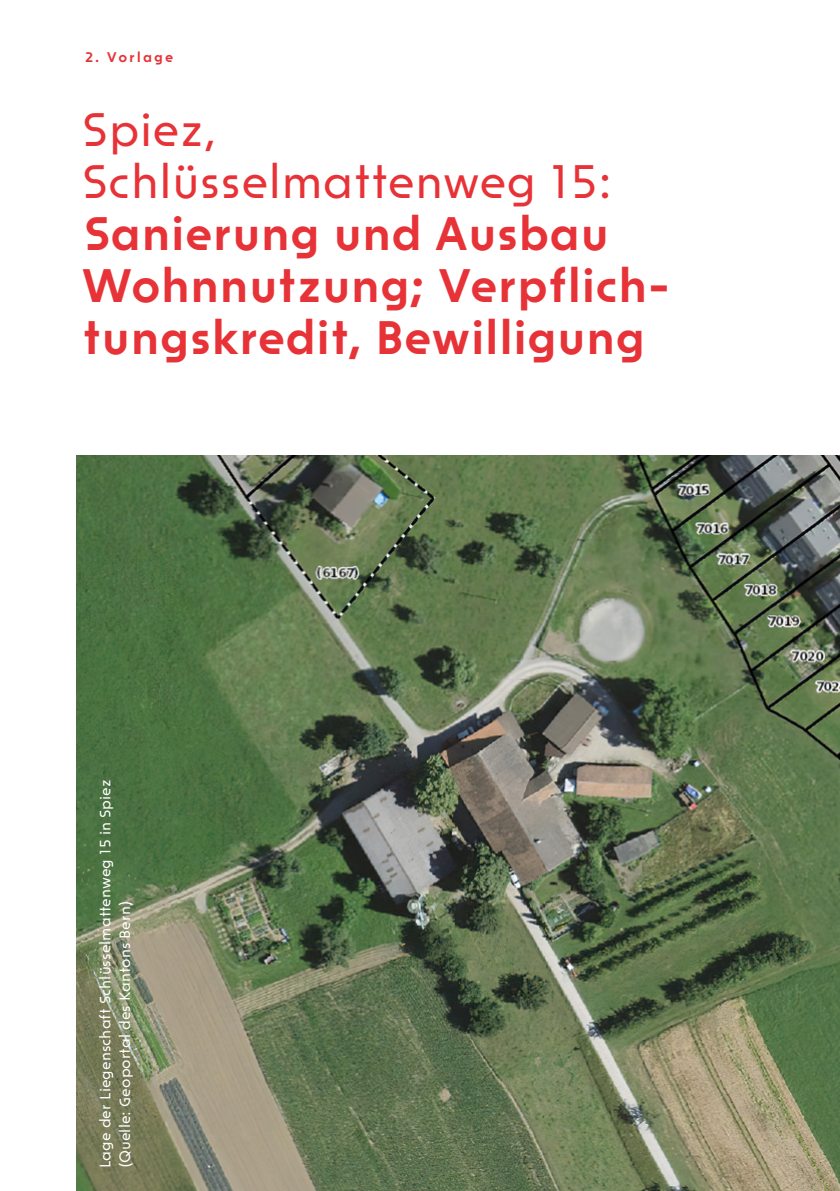
<style>
.page{position:relative;width:840px;height:1191px;background:#fff}
.page>*{position:absolute;margin:0;border:0;box-sizing:border-box;transform-origin:0 0}
.Titel_23Pt{font:700 47px/52px "Funkis C.2";color:#e73237}
.Marginalien_Text_7_5{font:15px/19.4px "Funkis C.2";color:#fff}
.t1{font:700 14px "Funkis C.2";letter-spacing:.14em;color:#e73237}
.s1{font-weight:400}
</style>
<div class="page">
<img style="left:77px;top:455px;width:762px;height:736px">
<p class="t1" style="left:85px;top:49px;width:90px">2. Vorlage</p>
<p class="Titel_23Pt" style="left:81px;top:104px;width:590px"><span class="s1">Spiez,<br>Schlüsselmattenweg 15:<br></span>Sanierung und Ausbau<br>Wohnnutzung; Verpflich&shy;tungskredit, Bewilligung</p>
<p class="Marginalien_Text_7_5" style="left:96px;top:1168px;width:390px;rotate:-90deg">Lage der Liegenschaft Schlüsselmattenweg 15 in Spiez (Quelle: Geoportal des Kantons Bern)</p>
</div>
